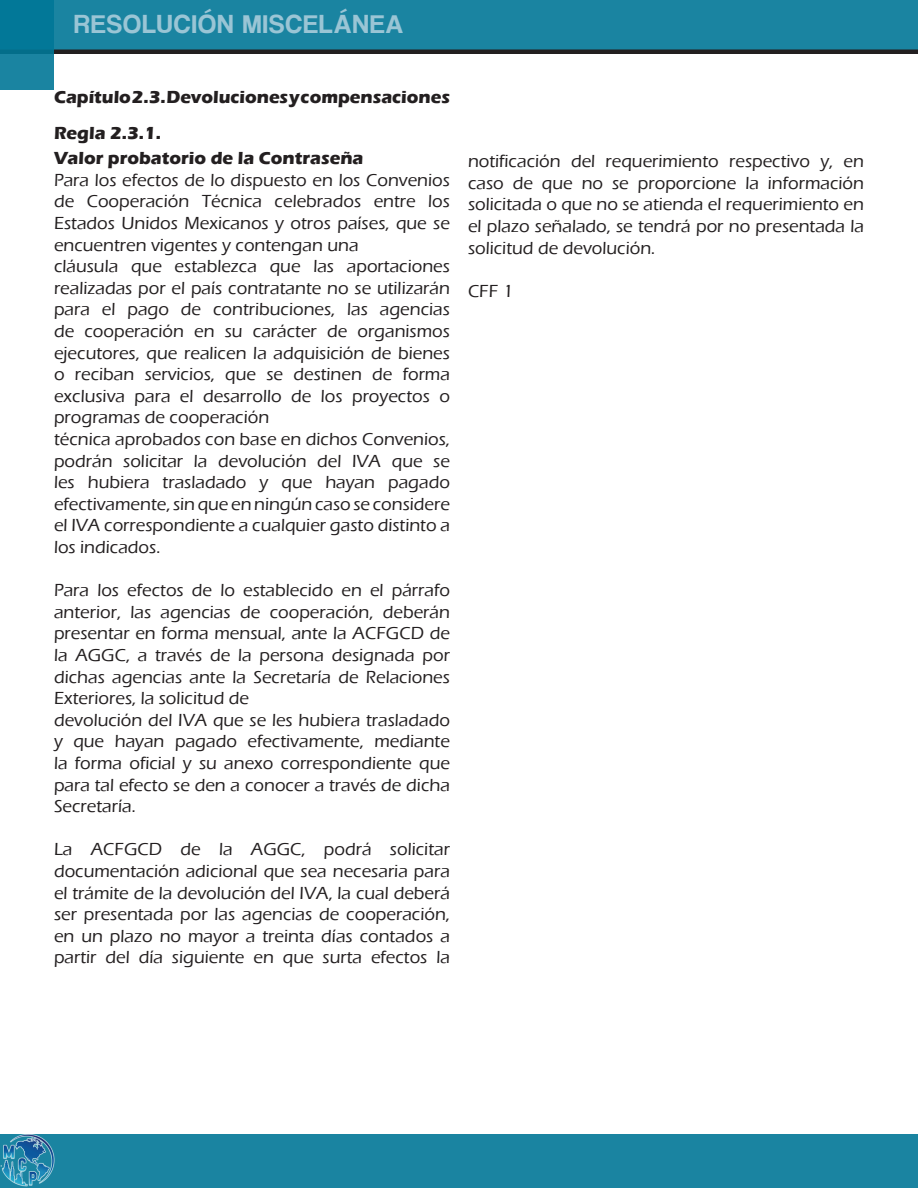
<style>
.page{position:relative;width:918px;height:1188px;background:#fff}
.page>*{position:absolute;margin:0;border:0;box-sizing:border-box;transform-origin:0 0}
.t1{font:27px "Coolvetica Rg";letter-spacing:.05em;color:#9ac5d5}
.t2{font:500 18px/21.6px "Eras ITC";color:#231f20;text-align:justify}
.t3{font:700 18px "Eras ITC";color:#231f20}
</style>
<div class="page">
<div style="left:0;top:0;width:918px;height:54px;background:#1a84a1"></div>
<hr style="left:0;top:50px;width:918px;height:4px;background:#231f20">
<svg style="left:0;top:0;width:54px;height:90px;background:#0b7c9a"></svg>
<div style="left:0;top:1134px;width:918px;height:54px;background:#1a84a1"></div>
<img style="left:0;top:1134px;width:55px;height:53px">
<h1 class="t1" style="left:74px;top:8px;width:331px">RESOLUCIÓN MISCELÁNEA</h1>
<p class="t3" style="left:54px;top:86px;width:398px">Capítulo 2.3. Devoluciones y compensaciones</p>
<p class="t3" style="left:54px;top:122px;width:109px">Regla 2.3.1.</p>
<p class="t3" style="left:54px;top:148px;width:311px">Valor probatorio de la Contraseña</p>
<p class="t2" style="left:54px;top:169px;width:398px">Para los efectos de lo dispuesto en los Convenios de Cooperación Técnica celebrados entre los Estados Unidos Mexicanos y otros países, que se encuentren vigentes y contengan una</p>
<p class="t2" style="left:54px;top:256px;width:398px">cláusula que establezca que las aportaciones realizadas por el país contratante no se utilizarán para el pago de contribuciones, las agencias de cooperación en su carácter de organismos ejecutores, que realicen la adquisición de bienes o reciban servicios, que se destinen de forma exclusiva para el desarrollo de los proyectos o programas de cooperación</p>
<p class="t2" style="left:54px;top:428px;width:398px">técnica aprobados con base en dichos Convenios, podrán solicitar la devolución del IVA que se les hubiera trasladado y que hayan pagado efectivamente, sin que en ningún caso se considere el IVA correspondiente a cualquier gasto distinto a los indicados.</p>
<p class="t2" style="left:54px;top:580px;width:398px">Para los efectos de lo establecido en el párrafo anterior, las agencias de cooperación, deberán presentar en forma mensual, ante la ACFGCD de la AGGC, a través de la persona designada por dichas agencias ante la Secretaría de Relaciones Exteriores, la solicitud de</p>
<p class="t2" style="left:54px;top:709px;width:398px">devolución del IVA que se les hubiera trasladado y que hayan pagado efectivamente, mediante la forma oficial y su anexo correspondiente que para tal efecto se den a conocer a través de dicha Secretaría.</p>
<p class="t2" style="left:54px;top:839px;width:398px">La ACFGCD de la AGGC, podrá solicitar documentación adicional que sea necesaria para el trámite de la devolución del IVA, la cual deberá ser presentada por las agencias de cooperación, en un plazo no mayor a treinta días contados a partir del día siguiente en que surta efectos la</p>
<p class="t2" style="left:468px;top:151px;width:398px">notificación del requerimiento respectivo y, en caso de que no se proporcione la información solicitada o que no se atienda el requerimiento en el plazo señalado, se tendrá por no presentada la solicitud de devolución.</p>
<p class="t2" style="left:468px;top:280px;width:47px">CFF 1</p>
</div>
